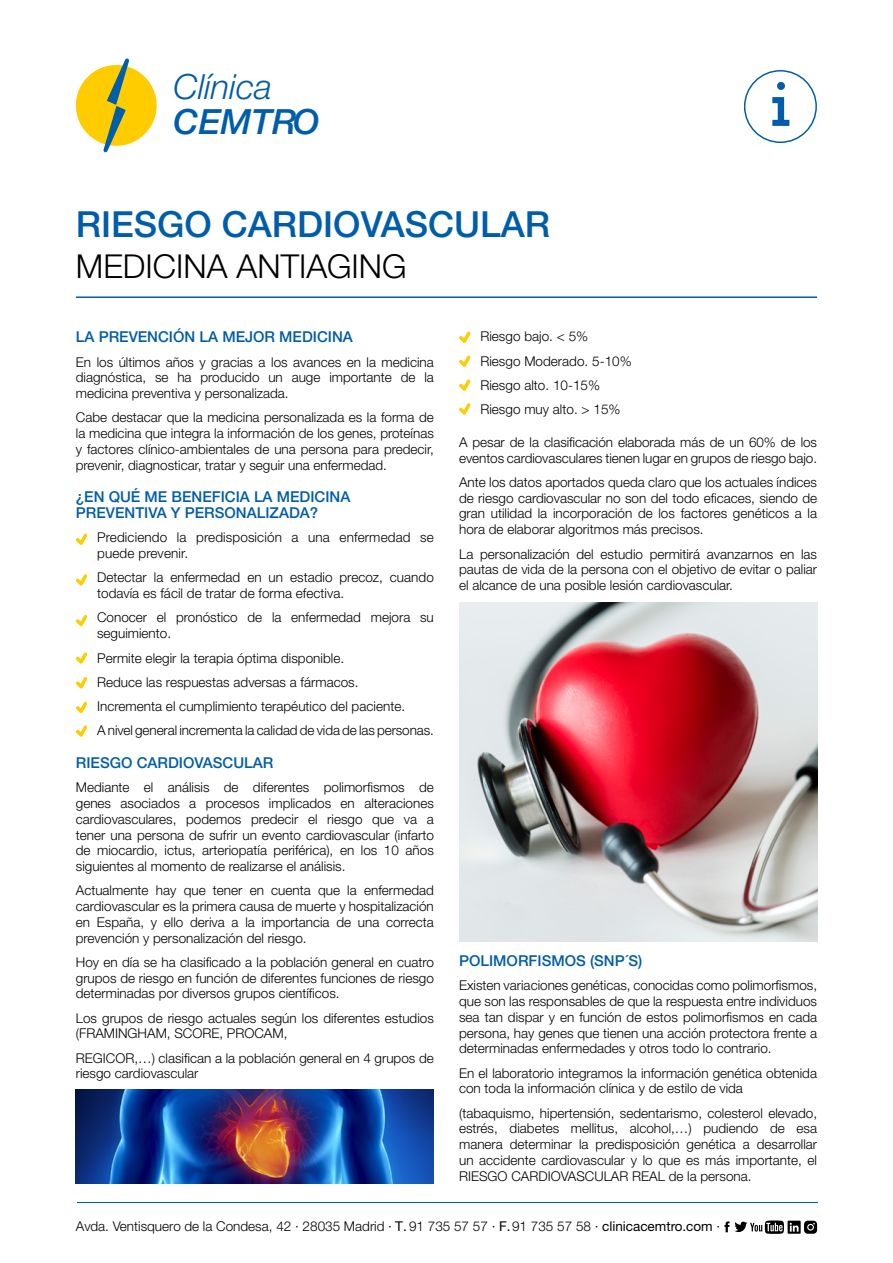
<style>
.page{position:relative;width:893px;height:1263px;background:#fff}
.page>*{position:absolute;margin:0;border:0;box-sizing:border-box;transform-origin:0 0}
.t1{font:500 36px "Helvetica Neue LT Std";color:#005da9}
.t2{font:italic 300 34.8px "Helvetica Neue LT Std";color:#005da9}
.t3{font:italic 500 34.8px "Helvetica Neue LT Std";color:#005da9}
.t4{font:300 33px "Helvetica Neue LT Std";color:#000}
.t5{font:500 15px/15.8px "Helvetica Neue LT Std";color:#005da9}
.t6{font:300 13.5px/15.8px "Helvetica Neue LT Std";color:#000;text-align:justify}
.s1{font-weight:400}
</style>
<div class="page">
<hr style="left:77px;top:1202px;width:740px;height:1px;background:#005da9">
<svg style="left:724px;top:1220px;width:77px;height:14px"></svg>
<div style="left:804px;top:1221px;width:13px;height:13px;background:#000;border-radius:4px"></div>
<svg style="left:807px;top:1223px;width:8px;height:7px"></svg>
<div style="left:76px;top:65px;width:81px;height:81px;background:#fc0;border-radius:50%"></div>
<svg style="left:103px;top:58px;width:26px;height:95px"></svg>
<hr style="left:76px;top:296px;width:741px;height:2px;background:#005da9">
<div style="left:744px;top:70px;width:73px;height:73px;border:2px solid #005da9;border-radius:50%"></div>
<svg style="left:772px;top:82px;width:17px;height:44px"></svg>
<svg style="left:76px;top:534px;width:11px;height:11px"></svg>
<svg style="left:459px;top:332px;width:12px;height:11px"></svg>
<svg style="left:459px;top:356px;width:12px;height:11px"></svg>
<svg style="left:459px;top:379px;width:12px;height:12px"></svg>
<svg style="left:459px;top:403px;width:12px;height:12px"></svg>
<svg style="left:76px;top:574px;width:11px;height:12px"></svg>
<svg style="left:76px;top:615px;width:11px;height:11px"></svg>
<svg style="left:76px;top:652px;width:11px;height:12px"></svg>
<svg style="left:76px;top:677px;width:11px;height:12px"></svg>
<svg style="left:76px;top:702px;width:11px;height:11px"></svg>
<svg style="left:76px;top:725px;width:11px;height:12px"></svg>
<img style="left:459px;top:602px;width:358px;height:340px">
<img style="left:76px;top:1089px;width:358px;height:94px">
<h2 class="t2" style="left:174px;top:66px;width:100px">Clínica</h2>
<h2 class="t3" style="left:174px;top:101px;width:148px">CEMTRO</h2>
<h1 class="t1" style="left:76px;top:202px;width:476px">RIESGO CARDIOVASCULAR</h1>
<h3 class="t4" style="left:76px;top:246px;width:332px">MEDICINA ANTIAGING</h3>
<p class="t5" style="left:76px;top:329px;width:279px">LA PREVENCIÓN LA MEJOR MEDICINA</p>
<p class="t6" style="left:76px;top:354px;width:359px">En los últimos años y gracias a los avances en la medicina diagnóstica, se ha producido un auge importante de la medicina preventiva y personalizada.</p>
<p class="t6" style="left:76px;top:409px;width:359px">Cabe destacar que la medicina personalizada es la forma de la medicina que integra la información de los genes, proteínas y factores clínico-ambientales de una persona para predecir, prevenir, diagnosticar, tratar y seguir una enfermedad.</p>
<p class="t5" style="left:76px;top:489px;width:276px">¿EN QUÉ ME BENEFICIA LA MEDICINA<br>PREVENTIVA Y PERSONALIZADA?</p>
<p class="t6" style="left:97px;top:529px;width:338px">Prediciendo la predisposición a una enfermedad se puede prevenir.</p>
<p class="t6" style="left:97px;top:569px;width:338px">Detectar la enfermedad en un estadio precoz, cuando todavía es fácil de tratar de forma efectiva.</p>
<p class="t6" style="left:97px;top:609px;width:338px">Conocer el pronóstico de la enfermedad mejora su seguimiento.</p>
<p class="t6" style="left:97px;top:645px;width:338px;line-height:24.3px;text-align:left">Permite elegir la terapia óptima disponible.<br>Reduce las respuestas adversas a fármacos.<br>Incrementa el cumplimiento terapéutico del paciente.<br>A nivel general incrementa la calidad de vida de las personas.</p>
<p class="t5" style="left:76px;top:755px;width:199px">RIESGO CARDIOVASCULAR</p>
<p class="t6" style="left:76px;top:779px;width:359px">Mediante el análisis de diferentes polimorfismos de genes asociados a procesos implicados en alteraciones cardiovasculares, podemos predecir el riesgo que va a tener una persona de sufrir un evento cardiovascular (infarto de miocardio, ictus, arteriopatía periférica), en los 10 años siguientes al momento de realizarse el análisis.</p>
<p class="t6" style="left:76px;top:882px;width:359px">Actualmente hay que tener en cuenta que la enfermedad cardiovascular es la primera causa de muerte y hospitalización en España, y ello deriva a la importancia de una correcta prevención y personalización del riesgo.</p>
<p class="t6" style="left:76px;top:954px;width:359px">Hoy en día se ha clasificado a la población general en cuatro grupos de riesgo en función de diferentes funciones de riesgo determinadas por diversos grupos científicos.</p>
<p class="t6" style="left:76px;top:1010px;width:359px">Los grupos de riesgo actuales según los diferentes estudios (FRAMINGHAM, SCORE, PROCAM,</p>
<p class="t6" style="left:76px;top:1050px;width:359px">REGICOR,…) clasifican a la población general en 4 grupos de riesgo cardiovascular</p>
<p class="t6" style="left:480px;top:324px;width:153px;line-height:24.3px;text-align:left">Riesgo bajo. &lt; 5%<br>Riesgo Moderado. 5-10%<br>Riesgo alto. 10-15%<br>Riesgo muy alto. &gt; 15%</p>
<p class="t6" style="left:459px;top:434px;width:359px">A pesar de la clasificación elaborada más de un 60% de los eventos cardiovasculares tienen lugar en grupos de riesgo bajo.</p>
<p class="t6" style="left:459px;top:474px;width:359px">Ante los datos aportados queda claro que los actuales índices de riesgo cardiovascular no son del todo eficaces, siendo de gran utilidad la incorporación de los factores genéticos a la hora de elaborar algoritmos más precisos.</p>
<p class="t6" style="left:459px;top:545px;width:359px">La personalización del estudio permitirá avanzarnos en las pautas de vida de la persona con el objetivo de evitar o paliar el alcance de una posible lesión cardiovascular.</p>
<p class="t5" style="left:459px;top:953px;width:185px">POLIMORFISMOS (SNP´S)</p>
<p class="t6" style="left:459px;top:977px;width:359px">Existen variaciones genéticas, conocidas como polimorfismos, que son las responsables de que la respuesta entre individuos sea tan dispar y en función de estos polimorfismos en cada persona, hay genes que tienen una acción protectora frente a determinadas enfermedades y otros todo lo contrario.</p>
<p class="t6" style="left:459px;top:1064px;width:359px">En el laboratorio integramos la información genética obtenida con toda la información clínica y de estilo de vida</p>
<p class="t6" style="left:459px;top:1104px;width:359px">(tabaquismo, hipertensión, sedentarismo, colesterol elevado, estrés, diabetes mellitus, alcohol,…) pudiendo de esa manera determinar la predisposición genética a desarrollar un accidente cardiovascular y lo que es más importante, el RIESGO CARDIOVASCULAR REAL de la persona.</p>
<p class="t6" style="left:76px;top:1218px;width:646px">Avda. Ventisquero de la Condesa, 42 · 28035 Madrid · <span class="s1">T.</span> 91 735 57 57 · <span class="s1">F.</span> 91 735 57 58 · <span class="s1">clinicacemtro.com</span> ·</p>
</div>
